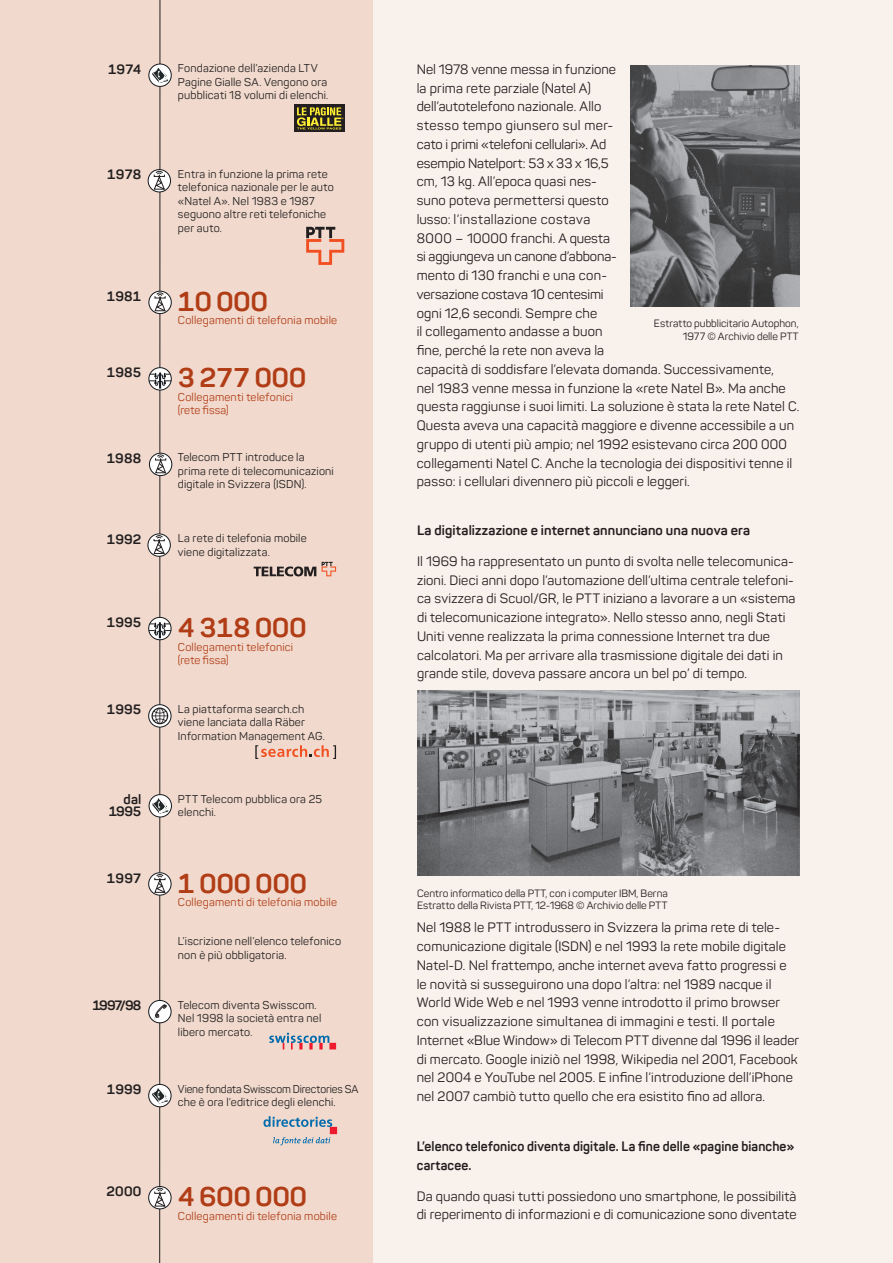
<style>
.page{position:relative;width:893px;height:1263px;background:#f9f1ec}
.page>*{position:absolute;margin:0;border:0;box-sizing:border-box;transform-origin:0 0}
.Marginalie{font:700 27px "Panton";letter-spacing:.005em;color:#b13d17}
.Marginalie-2{font:13.5px/18.8px "Panton";letter-spacing:.01em;color:#231f20}
.Marginalie-3{font:700 13.5px/12px "Panton";letter-spacing:.01em;color:#231f20;text-align:right}
.Marginalie-4{font:700 13.5px/18.8px "Panton";letter-spacing:.01em;color:#231f20;scale:.95 1}
.Marginalie-5{font:11.25px/13.5px "Panton";letter-spacing:.02em;color:#231f20}
.Marginalie-6{font:11.25px "Panton";letter-spacing:.02em;color:#b13d17}
.Marginalie-7{font:11.25px "Panton";letter-spacing:-.005em;color:#231f20;scale:.96 1}
.Legende{font:10.5px/12.8px "Panton";letter-spacing:.005em;color:#231f20;text-align:right}
</style>
<div class="page">
<div style="left:0;top:0;width:373px;height:1263px;background:#f1dacd"></div>
<img style="left:417px;top:691px;width:382px;height:185px">
<hr style="left:159px;top:0;width:1px;height:1263px;background:#231f20">
<svg style="left:149px;top:795px;width:22px;height:22px"></svg>
<div style="left:149px;top:794px;width:23px;height:23px;border:1px solid #14181e;border-radius:50%"></div>
<svg style="left:152px;top:797px;width:16px;height:17px"></svg>
<svg style="left:149px;top:617px;width:22px;height:23px"></svg>
<div style="left:148px;top:617px;width:23px;height:23px;border:1px solid #14181e;border-radius:50%"></div>
<svg style="left:149px;top:622px;width:22px;height:16px"></svg>
<svg style="left:149px;top:1084px;width:22px;height:23px"></svg>
<div style="left:148px;top:1084px;width:23px;height:23px;border:1px solid #14181e;border-radius:50%"></div>
<svg style="left:152px;top:1086px;width:16px;height:17px"></svg>
<svg style="left:149px;top:453px;width:23px;height:23px"></svg>
<div style="left:149px;top:453px;width:23px;height:23px;border:1px solid #14181e;border-radius:50%"></div>
<svg style="left:155px;top:454px;width:12px;height:20px"></svg>
<svg style="left:148px;top:534px;width:22px;height:22px"></svg>
<div style="left:148px;top:534px;width:23px;height:22px;border:1px solid #14181e;border-radius:50%"></div>
<svg style="left:153px;top:535px;width:12px;height:20px"></svg>
<svg style="left:149px;top:873px;width:22px;height:22px"></svg>
<div style="left:148px;top:872px;width:23px;height:23px;border:1px solid #14181e;border-radius:50%"></div>
<svg style="left:154px;top:874px;width:12px;height:19px"></svg>
<svg style="left:149px;top:1000px;width:22px;height:23px"></svg>
<div style="left:148px;top:1000px;width:23px;height:23px;border:1px solid #14181e;border-radius:50%"></div>
<svg style="left:155px;top:1004px;width:12px;height:16px"></svg>
<svg style="left:149px;top:1186px;width:22px;height:23px"></svg>
<div style="left:148px;top:1186px;width:23px;height:23px;border:1px solid #14181e;border-radius:50%"></div>
<svg style="left:154px;top:1187px;width:12px;height:20px"></svg>
<svg style="left:149px;top:705px;width:22px;height:22px"></svg>
<div style="left:148px;top:704px;width:23px;height:23px;border:1px solid #14181e;border-radius:50%"></div>
<svg style="left:151px;top:707px;width:17px;height:17px"></svg>
<svg style="left:255px;top:745px;width:81px;height:14px"></svg>
<svg style="left:254px;top:566px;width:62px;height:10px"></svg>
<svg style="left:322px;top:562px;width:14px;height:14px"></svg>
<svg style="left:269px;top:1033px;width:67px;height:16px"></svg>
<svg style="left:149px;top:368px;width:22px;height:22px"></svg>
<div style="left:149px;top:367px;width:22px;height:23px;border:1px solid #14181e;border-radius:50%"></div>
<svg style="left:149px;top:372px;width:22px;height:17px"></svg>
<svg style="left:149px;top:291px;width:22px;height:23px"></svg>
<div style="left:149px;top:291px;width:22px;height:23px;border:1px solid #14181e;border-radius:50%"></div>
<svg style="left:154px;top:292px;width:12px;height:20px"></svg>
<svg style="left:149px;top:64px;width:22px;height:22px"></svg>
<div style="left:149px;top:64px;width:22px;height:23px;border:1px solid #14181e;border-radius:50%"></div>
<svg style="left:152px;top:66px;width:16px;height:17px"></svg>
<svg style="left:148px;top:170px;width:23px;height:22px"></svg>
<div style="left:148px;top:169px;width:23px;height:23px;border:1px solid #14181e;border-radius:50%"></div>
<svg style="left:153px;top:170px;width:13px;height:20px"></svg>
<svg style="left:306px;top:227px;width:38px;height:38px"></svg>
<svg style="left:263px;top:1116px;width:69px;height:11px"></svg>
<div style="left:330px;top:1127px;width:7px;height:7px;background:#ee1a2e"></div>
<svg style="left:273px;top:1137px;width:57px;height:8px"></svg>
<div style="left:294px;top:104px;width:50px;height:28px;background:linear-gradient(to right,#231f20,#231f20)"></div>
<svg style="left:297px;top:107px;width:46px;height:22px"></svg>
<img style="left:630px;top:65px;width:169px;height:242px">
<p class="Marginalie-3" style="left:108px;top:63px;width:35px">1974</p>
<p class="Marginalie-5" style="left:178px;top:61px;width:141px">Fondazione dell’azienda LTV</p>
<p class="Marginalie-5" style="left:178px;top:75px;width:152px">Pagine Gialle SA. Vengono ora pubblicati 18 volumi di elenchi.</p>
<p class="Marginalie-3" style="left:107px;top:168px;width:36px">1978</p>
<p class="Marginalie-5" style="left:178px;top:167px;width:158px">Entra in funzione la prima rete telefonica nazionale per le auto «Natel A». Nel 1983 e 1987 seguono altre reti telefoniche per auto.</p>
<p class="Marginalie-3" style="left:107px;top:290px;width:36px">1981</p>
<p class="Marginalie" style="left:178px;top:285px;width:91px">10 000</p>
<p class="Marginalie-6" style="left:178px;top:314px;width:161px">Collegamenti di telefonia mobile</p>
<p class="Marginalie-3" style="left:107px;top:367px;width:36px">1985</p>
<p class="Marginalie" style="left:178px;top:361px;width:130px">3 277 000</p>
<p class="Marginalie-6" style="left:178px;top:390px;width:117px">Collegamenti telefonici</p>
<p class="Marginalie-6" style="left:178px;top:404px;width:52px">(rete fissa)</p>
<p class="Marginalie-3" style="left:107px;top:452px;width:36px">1988</p>
<p class="Marginalie-5" style="left:178px;top:450px;width:157px">Telecom PTT introduce la prima rete di telecomunicazioni digitale in Svizzera (ISDN).</p>
<p class="Marginalie-2" style="left:417px;top:60px;width:384px">Nel 1978 venne messa in funzione<br>la prima rete parziale (Natel A)<br>dell’autotelefono nazionale. Allo<br>stesso tempo giunsero sul mer-<br>cato i primi «telefoni cellulari». Ad<br>esempio Natelport: 53 x 33 x 16,5<br>cm, 13 kg. All’epoca quasi nes-<br>suno poteva permettersi questo<br>lusso: l’installazione costava<br>8000 – 10000 franchi. A questa<br>si aggiungeva un canone d’abbona-<br>mento di 130 franchi e una con-<br>versazione costava 10 centesimi<br>ogni 12,6 secondi. Sempre che<br>il collegamento andasse a buon<br>fine, perché la rete non aveva la<br>capacità di soddisfare l’elevata domanda. Successivamente,<br>nel 1983 venne messa in funzione la «rete Natel B». Ma anche questa raggiunse i suoi limiti. La soluzione è stata la rete Natel C.<br>Questa aveva una capacità maggiore e divenne accessibile a un gruppo di utenti più ampio; nel 1992 esistevano circa 200 000 collegamenti Natel C. Anche la tecnologia dei dispositivi tenne il passo: i cellulari divennero più piccoli e leggeri.</p>
<p class="Legende" style="left:654px;top:317px;width:146px">Estratto pubblicitario Autophon,<br>1977 © Archivio delle PTT</p>
<p class="Marginalie-3" style="left:107px;top:533px;width:36px">1992</p>
<p class="Marginalie-3" style="left:107px;top:616px;width:36px">1995</p>
<p class="Marginalie-5" style="left:178px;top:531px;width:130px">La rete di telefonia mobile</p>
<p class="Marginalie-5" style="left:178px;top:545px;width:93px">viene digitalizzata.</p>
<p class="Marginalie" style="left:178px;top:611px;width:130px">4 318 000</p>
<p class="Marginalie-6" style="left:178px;top:640px;width:117px">Collegamenti telefonici</p>
<p class="Marginalie-6" style="left:178px;top:653px;width:52px">(rete fissa)</p>
<p class="Marginalie-3" style="left:417px;top:524px;width:335px">La digitalizzazione e internet annunciano una nuova era</p>
<p class="Marginalie-2" style="left:417px;top:552px;width:380px">Il 1969 ha rappresentato un punto di svolta nelle telecomunica&shy;zioni. Dieci anni dopo l’automazione dell’ultima centrale telefoni&shy;ca svizzera di Scuol/GR, le PTT iniziano a lavorare a un «sistema di telecomunicazione integrato». Nello stesso anno, negli Stati Uniti venne realizzata la prima connessione Internet tra due calcolatori. Ma per arrivare alla trasmissione digitale dei dati in grande stile, doveva passare ancora un bel po’ di tempo.</p>
<p class="Marginalie-3" style="left:107px;top:704px;width:36px">1995</p>
<p class="Marginalie-5" style="left:178px;top:702px;width:128px">La piattaforma search.ch</p>
<p class="Marginalie-5" style="left:178px;top:715px;width:148px">viene lanciata dalla Räber<br>Information Management AG.</p>
<p class="Marginalie-3" style="left:109px;top:793px;width:34px">dal<br>1995</p>
<p class="Marginalie-5" style="left:178px;top:792px;width:146px">PTT Telecom pubblica ora 25 elenchi.</p>
<p class="Marginalie-3" style="left:107px;top:872px;width:36px">1997</p>
<p class="Marginalie" style="left:178px;top:866px;width:131px">1 000 000</p>
<p class="Marginalie-6" style="left:178px;top:895px;width:161px">Collegamenti di telefonia mobile</p>
<p class="Legende" style="left:417px;top:886px;width:252px">Centro informatico della PTT, con i computer IBM, Berna</p>
<p class="Legende" style="left:417px;top:899px;width:252px">Estratto della Rivista PTT, 12-1968 © Archivio delle PTT</p>
<p class="Marginalie-3" style="left:92px;top:999px;width:51px">1997/98</p>
<p class="Marginalie-3" style="left:107px;top:1083px;width:36px">1999</p>
<p class="Marginalie-5" style="left:178px;top:934px;width:165px">L’iscrizione nell’elenco telefonico non è più obbligatoria.</p>
<p class="Marginalie-5" style="left:178px;top:998px;width:145px">Telecom diventa Swisscom.<br>Nel 1998 la società entra nel libero mercato.</p>
<p class="Marginalie-7" style="left:178px;top:1082px;width:190px">Viene fondata Swisscom Directories SA</p>
<p class="Marginalie-5" style="left:178px;top:1095px;width:159px">che è ora l’editrice degli elenchi.</p>
<p class="Marginalie-2" style="left:417px;top:918px;width:365px">Nel 1988 le PTT introdussero in Svizzera la prima rete di tele-</p>
<p class="Marginalie-2" style="left:417px;top:937px;width:371px">comunicazione digitale (ISDN) e nel 1993 la rete mobile digitale</p>
<p class="Marginalie-2" style="left:417px;top:956px;width:371px">Natel-D. Nel frattempo, anche internet aveva fatto progressi e</p>
<p class="Marginalie-2" style="left:417px;top:974px;width:365px">le novità si susseguirono una dopo l’altra: nel 1989 nacque il<br>World Wide Web e nel 1993 venne introdotto il primo browser con visualizzazione simultanea di immagini e testi. Il portale</p>
<p class="Marginalie-2" style="left:417px;top:1031px;width:384px">Internet «Blue Window» di Telecom PTT divenne dal 1996 il leader di mercato. Google iniziò nel 1998, Wikipedia nel 2001, Facebook nel 2004 e YouTube nel 2005. E infine l’introduzione dell’iPhone nel 2007 cambiò tutto quello che era esistito fino ad allora.</p>
<p class="Marginalie-3" style="left:106px;top:1185px;width:36px">2000</p>
<p class="Marginalie" style="left:178px;top:1180px;width:131px">4 600 000</p>
<p class="Marginalie-6" style="left:178px;top:1209px;width:161px">Collegamenti di telefonia mobile</p>
<p class="Marginalie-4" style="left:417px;top:1137px;width:399px">L’elenco telefonico diventa digitale. La fine delle «pagine bianche» cartacee.</p>
<p class="Marginalie-2" style="left:417px;top:1186px;width:381px">Da quando quasi tutti possiedono uno smartphone, le possibilità di reperimento di informazioni e di comunicazione sono diventate</p>
</div>
